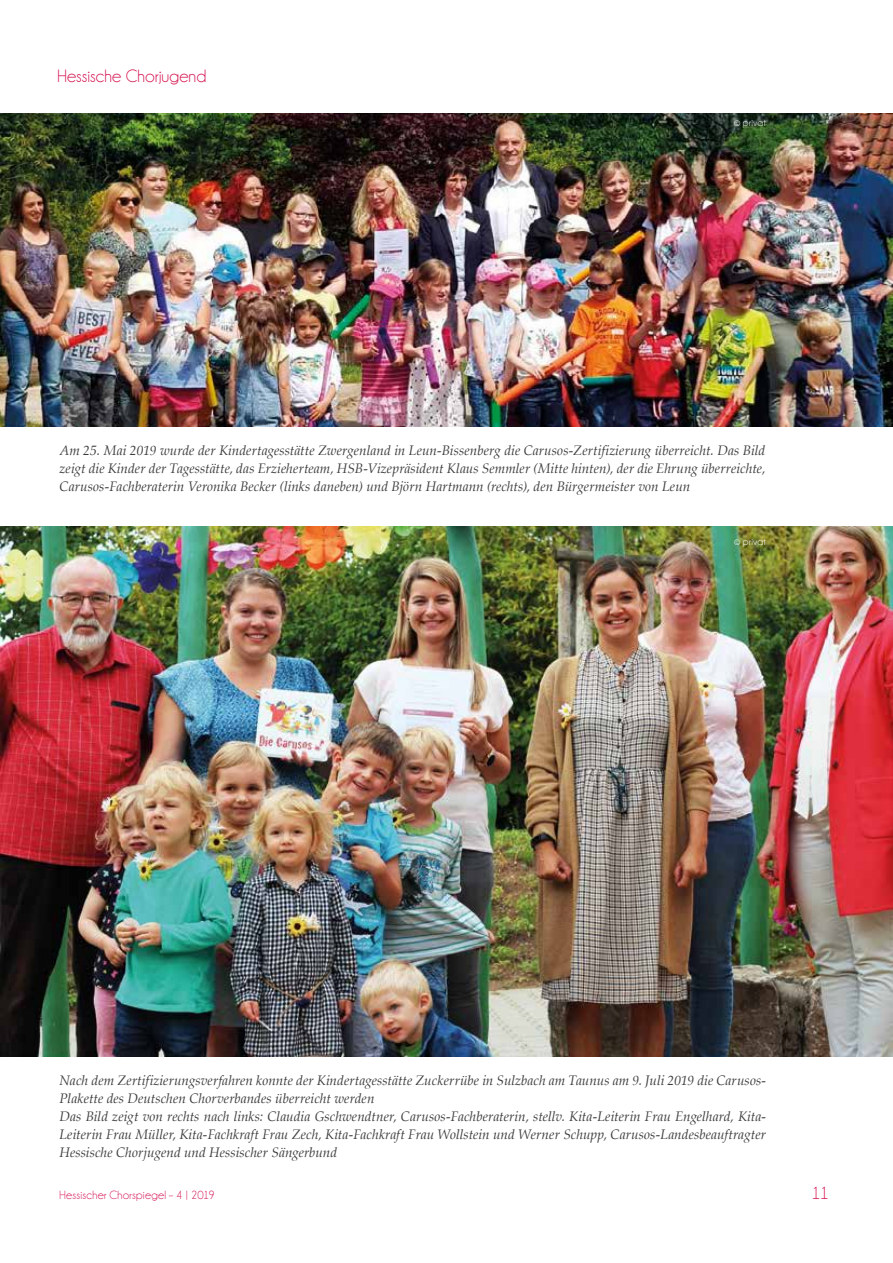
<style>
.page{position:relative;width:893px;height:1263px;background:#fff}
.page>*{position:absolute;margin:0;border:0;box-sizing:border-box;transform-origin:0 0}
.t1{font:18px "Champagne&Limousines";letter-spacing:.005em;color:#d40c49}
.t2{font:italic 13.5px/18px "Palatino";letter-spacing:.005em;color:#3c3c3b;text-align:justify}
.t3{font:12px "Champagne&Limousines";letter-spacing:.02em;color:#d40c49}
.t4{font:10.5px "Champagne&Limousines";letter-spacing:.025em;color:#fff}
</style>
<div class="page">
<img style="left:0;top:114px;width:893px;height:313px">
<img style="left:0;top:527px;width:893px;height:529px">
<h1 class="t1" style="left:57px;top:67px;width:150px">Hessische Chorjugend</h1>
<p class="t4" style="left:734px;top:117px;width:33px">© privat</p>
<p class="t2" style="left:60px;top:441px;width:707px">Am 25. Mai 2019 wurde der Kindertagesstätte Zwergenland in Leun-Bissenberg die Carusos-Zertifizierung überreicht. Das Bild zeigt die Kinder der Tagesstätte, das Erzieherteam, HSB-Vizepräsident Klaus Semmler (Mitte hinten), der die Ehrung überreichte, Carusos-Fachberaterin Veronika Becker (links daneben) und Björn Hartmann (rechts), den Bürgermeister von Leun</p>
<p class="t4" style="left:734px;top:536px;width:33px">© privat</p>
<p class="t2" style="left:60px;top:1071px;width:708px;text-align:left">Nach dem Zertifizierungsverfahren konnte der Kindertagesstätte Zuckerrübe in Sulzbach am Taunus am 9. Juli 2019 die Carusos-Plakette des Deutschen Chorverbandes überreicht werden<br>Das Bild zeigt von rechts nach links: Claudia Gschwendtner, Carusos-Fachberaterin, stellv. Kita-Leiterin Frau Engelhard, Kita-Leiterin Frau Müller, Kita-Fachkraft Frau Zech, Kita-Fachkraft Frau Wollstein und Werner Schupp, Carusos-Landesbeauftragter Hessische Chorjugend und Hessischer Sängerbund</p>
<p class="t3" style="left:60px;top:1189px;width:157px">Hessischer Chorspiegel – 4 | 2019</p>
<h1 class="t1" style="left:811px;top:1184px;width:19px">11</h1>
</div>
